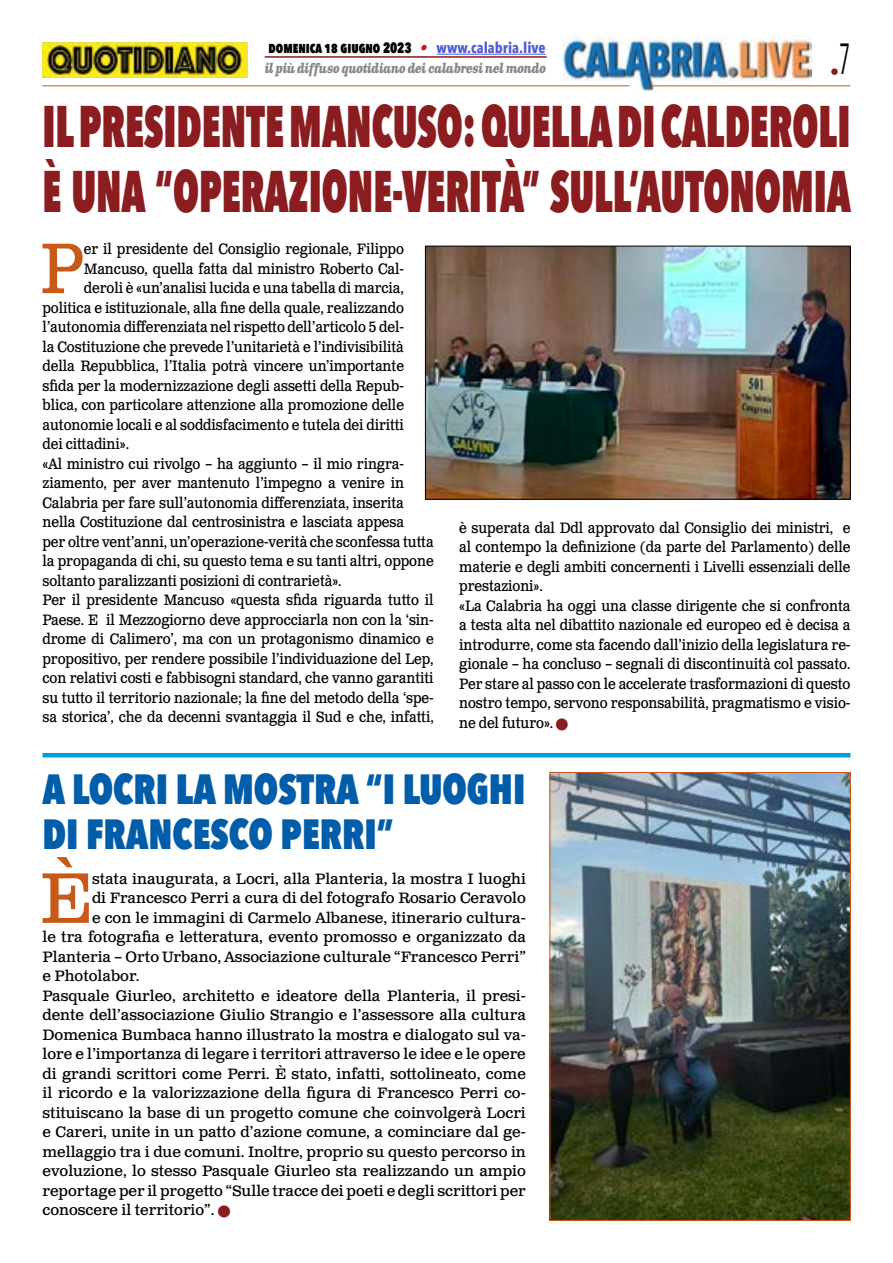
<style>
.page{position:relative;width:893px;height:1263px;background:#fff}
.page>*{position:absolute;margin:0;border:0;box-sizing:border-box;transform-origin:0 0}
.t1{font:71.25px "Clarendon Text Pro";color:#c85a19;scale:.9 1}
.t2{font:71.25px "Clarendon Text Pro";color:#c85a19}
.t3{font:800 58.5px/64.5px "Avenir Next Condensed";color:#8b1c1f;scale:.69 1}
.t4{font:800 42.15px/45px "Avenir Next Condensed";color:#005da9;scale:.91 1}
.t5{font:18px "Avenir Next Condensed";color:#8b1c1f}
.t6{font:15px/19.5px "Clarendon Text Pro";letter-spacing:-.005em;color:#000;scale:.9 1}
.t7{font:15px "Clarendon Text Pro";letter-spacing:-.005em;color:#000}
.t8{font:800 15px "Avenir Next Condensed";color:#000;scale:.85 1}
.t9{font:italic 700 13.5px "Clarendon Text Pro";letter-spacing:-.05em;color:#878787;scale:.79 1}
.s1{font-family:"Clarendon Text Pro";font-weight:700;font-style:italic;color:#ca181a}
.s2{font-weight:700;color:#4f5cd6}
.s3{color:#8b1c1f}
</style>
<div class="page">
<img style="left:563px;top:36px;width:248px;height:54px">
<hr style="left:43px;top:85px;width:586px;height:1px;background:#c85a19">
<hr style="left:651px;top:85px;width:199px;height:1px;background:#c85a19">
<hr style="left:437px;top:54px;width:109px;height:1px;background:#4f5cd6">
<hr style="left:265px;top:56px;width:282px;height:2px;background:#8b1c1f">
<img style="left:43px;top:43px;width:204px;height:34px">
<img style="left:427px;top:248px;width:421px;height:249px">
<div style="left:425px;top:246px;width:425px;height:253px;border:1px solid #000"></div>
<hr style="left:43px;top:753px;width:807px;height:4px;background:#009fe3">
<img style="left:552px;top:774px;width:297px;height:445px">
<div style="left:550px;top:772px;width:301px;height:449px;border:1px solid #c85a19"></div>
<p class="t8" style="left:269px;top:38px;width:328px">domenica 18 giugno 2023 <span class="s1">•</span> <span class="s2">www.calabria.live</span></p>
<p class="t9" style="left:265px;top:60px;width:358px">il più diffuso quotidiano dei calabresi nel mondo</p>
<p class="t5" style="left:830px;top:57px;width:22px">•<sup>7</sup></p>
<h2 class="t3" style="left:43px;top:94px;width:1173px">IL PRESIDENTE MANCUSO: QUELLA DI CALDEROLI<br>È UNA “OPERAZIONE-VERITÀ” SULL’AUTONOMIA</h2>
<h1 class="t1" style="left:40px;top:225px;width:51px">P</h1>
<p class="t6" style="left:84px;top:240px;width:357px">er il presidente del Consiglio regionale, Filippo</p>
<p class="t6" style="left:84px;top:259px;width:357px">Mancuso, quella fatta dal ministro Roberto Cal-</p>
<p class="t6" style="left:84px;top:279px;width:357px">deroli è «un’analisi lucida e una tabella di marcia,</p>
<p class="t6" style="left:43px;top:298px;width:403px">politica e istituzionale, alla fine della quale, realizzando</p>
<p class="t6" style="left:43px;top:318px;width:403px">l’autonomia differenziata nel rispetto dell’articolo 5 del-</p>
<p class="t6" style="left:43px;top:337px;width:403px">la Costituzione che prevede l’unitarietà e l’indivisibilità</p>
<p class="t6" style="left:43px;top:357px;width:403px">della Repubblica, l’Italia potrà vincere un’importante</p>
<p class="t6" style="left:43px;top:376px;width:403px">sfida per la modernizzazione degli assetti della Repub-</p>
<p class="t6" style="left:43px;top:396px;width:403px">blica, con particolare attenzione alla promozione delle</p>
<p class="t6" style="left:43px;top:415px;width:403px">autonomie locali e al soddisfacimento e tutela dei diritti</p>
<p class="t6" style="left:43px;top:435px;width:98px">dei cittadini».</p>
<p class="t6" style="left:43px;top:454px;width:403px">«Al ministro cui rivolgo – ha aggiunto – il mio ringra-</p>
<p class="t6" style="left:43px;top:474px;width:403px">ziamento, per aver mantenuto l’impegno a venire in</p>
<p class="t6" style="left:43px;top:493px;width:403px">Calabria per fare sull’autonomia differenziata, inserita</p>
<p class="t6" style="left:43px;top:513px;width:403px">nella Costituzione dal centrosinistra e lasciata appesa</p>
<p class="t6" style="left:43px;top:532px;width:436px">per oltre vent’anni, un’operazione-verità che sconfessa tutta</p>
<p class="t6" style="left:43px;top:552px;width:436px">la propaganda di chi, su questo tema e su tanti altri, oppone</p>
<p class="t6" style="left:43px;top:571px;width:334px">soltanto paralizzanti posizioni di contrarietà».</p>
<p class="t6" style="left:43px;top:591px;width:436px">Per il presidente Mancuso «questa sfida riguarda tutto il</p>
<p class="t6" style="left:43px;top:610px;width:436px">Paese. E il Mezzogiorno deve approcciarla non con la ‘sin-</p>
<p class="t6" style="left:43px;top:630px;width:436px">drome di Calimero’, ma con un protagonismo dinamico e</p>
<p class="t6" style="left:43px;top:649px;width:436px">propositivo, per rendere possibile l’individuazione del Lep,</p>
<p class="t6" style="left:43px;top:669px;width:436px">con relativi costi e fabbisogni standard, che vanno garantiti</p>
<p class="t6" style="left:43px;top:688px;width:436px">su tutto il territorio nazionale; la fine del metodo della ‘spe-</p>
<p class="t6" style="left:43px;top:708px;width:436px">sa storica’, che da decenni svantaggia il Sud e che, infatti,</p>
<p class="t6" style="left:459px;top:518px;width:436px">è superata dal Ddl approvato dal Consiglio dei ministri, e al contempo la definizione (da parte del Parlamento) delle materie e degli ambiti concernenti i Livelli essenziali delle prestazioni».<br>«La Calabria ha oggi una classe dirigente che si confronta a testa alta nel dibattito nazionale ed europeo ed è decisa a introdurre, come sta facendo dall’inizio della legislatura re&shy;gionale – ha concluso – segnali di discontinuità col passato.<br>Per stare al passo con le accelerate trasformazioni di questo nostro tempo, servono responsabilità, pragmatismo e visio&shy;ne del futuro». <span class="s3">■</span></p>
<h3 class="t4" style="left:43px;top:766px;width:532px">A LOCRI LA MOSTRA “I LUOGHI<br>DI FRANCESCO PERRI”</h3>
<h1 class="t2" style="left:40px;top:855px;width:54px">È</h1>
<p class="t7" style="left:92px;top:869px;width:435px">stata inaugurata, a Locri, alla Planteria, la mostra I luoghi</p>
<p class="t7" style="left:92px;top:889px;width:435px">di Francesco Perri a cura di del fotografo Rosario Ceravolo</p>
<p class="t7" style="left:92px;top:908px;width:435px">e con le immagini di Carmelo Albanese, itinerario cultura-</p>
<p class="t7" style="left:43px;top:928px;width:485px">le tra fotografia e letteratura, evento promosso e organizzato da</p>
<p class="t7" style="left:43px;top:947px;width:485px">Planteria – Orto Urbano, Associazione culturale “Francesco Perri”</p>
<p class="t7" style="left:43px;top:967px;width:99px">e Photolabor.</p>
<p class="t7" style="left:43px;top:986px;width:485px">Pasquale Giurleo, architetto e ideatore della Planteria, il presi-</p>
<p class="t7" style="left:43px;top:1006px;width:485px">dente dell’associazione Giulio Strangio e l’assessore alla cultura</p>
<p class="t7" style="left:43px;top:1025px;width:485px">Domenica Bumbaca hanno illustrato la mostra e dialogato sul va-</p>
<p class="t7" style="left:43px;top:1045px;width:485px">lore e l’importanza di legare i territori attraverso le idee e le opere</p>
<p class="t7" style="left:43px;top:1064px;width:485px">di grandi scrittori come Perri. È stato, infatti, sottolineato, come</p>
<p class="t7" style="left:43px;top:1084px;width:485px">il ricordo e la valorizzazione della figura di Francesco Perri co-</p>
<p class="t7" style="left:43px;top:1103px;width:485px">stituiscano la base di un progetto comune che coinvolgerà Locri</p>
<p class="t7" style="left:43px;top:1123px;width:485px">e Careri, unite in un patto d’azione comune, a cominciare dal ge-</p>
<p class="t7" style="left:43px;top:1142px;width:485px">mellaggio tra i due comuni. Inoltre, proprio su questo percorso in</p>
<p class="t7" style="left:43px;top:1162px;width:485px">evoluzione, lo stesso Pasquale Giurleo sta realizzando un ampio</p>
<p class="t7" style="left:43px;top:1181px;width:485px">reportage per il progetto “Sulle tracce dei poeti e degli scrittori per</p>
<p class="t7" style="left:43px;top:1201px;width:189px">conoscere il territorio”. <span class="s3">■</span></p>
</div>
